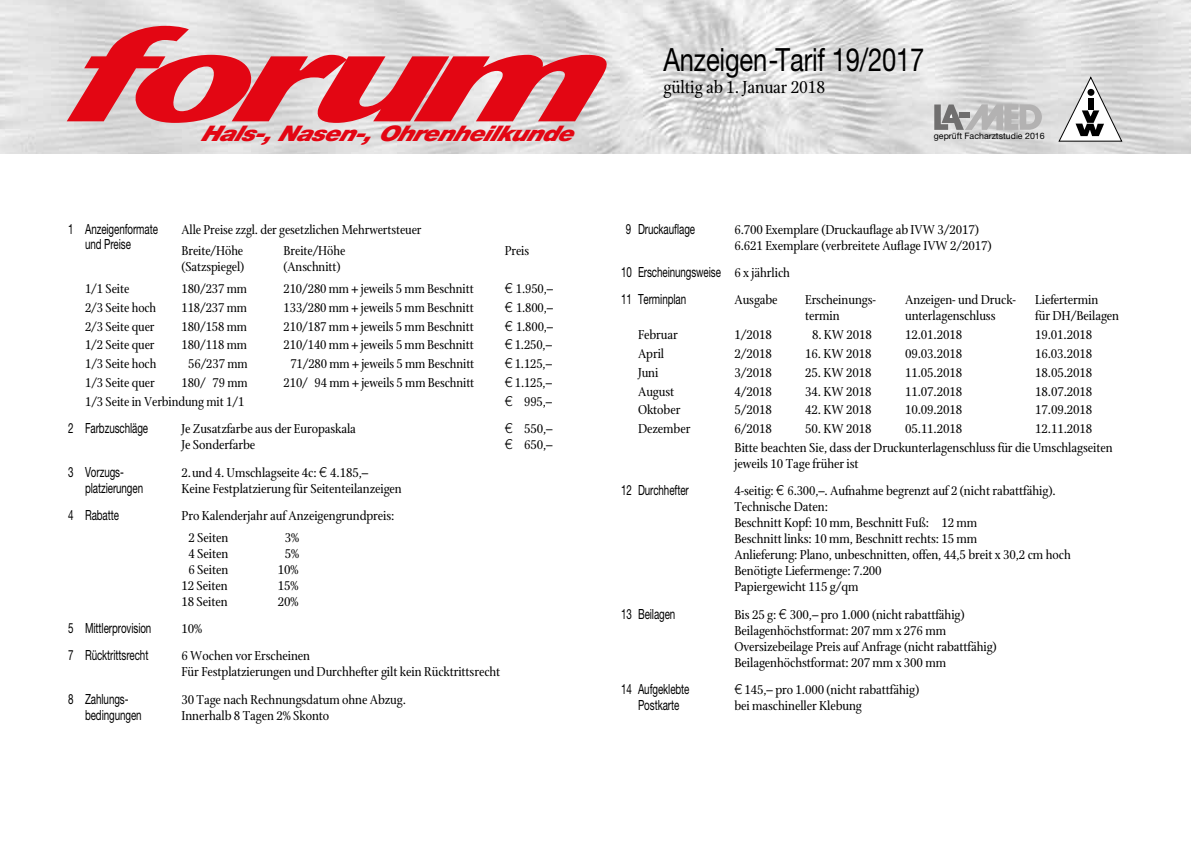
<style>
.page{position:relative;width:1191px;height:842px;background:#fff}
.page>*{position:absolute;margin:0;border:0;box-sizing:border-box;transform-origin:0 0}
.t1{font:32px "Helvetica Neue LT Std";letter-spacing:-.01em;color:#000;scale:.8 1}
.t2{font:italic 900 21.6px "Helvetica Neue";color:#e30613;scale:1.17 1}
.t3{font:19px "Stone Print";letter-spacing:-.01em;color:#000}
.t4{font:14px/16px "Stone Print";letter-spacing:-.01em;color:#000}
.t5{font:14px/27.4px "Helvetica Neue LT Std";letter-spacing:-.01em;color:#000;scale:.7 1}
.t6{font:8.8px "Helvetica Neue";color:#000}
.s1{font-family:"Helvetica Neue LT Std";font-weight:300}
.s2{font-family:"Stone Print"}
</style>
<div class="page">
<img style="left:0;top:0;width:1191px;height:153px">
<svg style="left:67px;top:26px;width:539px;height:97px;background:#df757b"></svg>
<svg style="left:934px;top:104px;width:108px;height:26px;background:#b3b2b2"></svg>
<svg style="left:1058px;top:76px;width:64px;height:66px"></svg>
<h1 class="t1" style="left:663px;top:41px;width:328px">Anzeigen-Tarif 19/2017</h1>
<h3 class="t3" style="left:663px;top:76px;width:163px">gültig ab 1. Januar 2018</h3>
<h2 class="t2" style="left:201px;top:120px;width:327px">Hals-, Nasen-, Ohrenheilkunde</h2>
<p class="t6" style="left:934px;top:129px;width:112px">geprüft Facharztstudie 2016</p>
<p class="t5" style="left:68px;top:215px;width:130px">1 Anzeigenformate</p>
<p class="t4" style="left:181px;top:221px;width:242px">Alle Preise zzgl. der gesetzlichen Mehrwertsteuer</p>
<p class="t5" style="left:85px;top:230px;width:67px">und Preise</p>
<p class="t4" style="left:181px;top:243px;width:63px">Breite/Höhe</p>
<p class="t4" style="left:283px;top:243px;width:63px">Breite/Höhe</p>
<p class="t4" style="left:505px;top:243px;width:26px">Preis</p>
<p class="t4" style="left:181px;top:259px;width:64px">(Satzspiegel)</p>
<p class="t4" style="left:283px;top:259px;width:58px">(Anschnitt)</p>
<p class="t4" style="left:85px;top:281px;width:46px">1/1 Seite</p>
<p class="t4" style="left:181px;top:281px;width:67px">180/237 mm</p>
<p class="t4" style="left:283px;top:281px;width:192px">210/280 mm + jeweils 5 mm Beschnitt</p>
<p class="t4" style="left:505px;top:281px;width:50px"><span class="s1">€</span> 1.950,–</p>
<p class="t4" style="left:85px;top:299px;width:73px">2/3 Seite hoch</p>
<p class="t4" style="left:181px;top:299px;width:67px">118/237 mm</p>
<p class="t4" style="left:283px;top:299px;width:192px">133/280 mm + jeweils 5 mm Beschnitt</p>
<p class="t4" style="left:505px;top:299px;width:50px"><span class="s1">€</span> 1.800,–</p>
<p class="t4" style="left:85px;top:318px;width:71px">2/3 Seite quer</p>
<p class="t4" style="left:181px;top:318px;width:67px">180/158 mm</p>
<p class="t4" style="left:284px;top:318px;width:192px">210/187 mm + jeweils 5 mm Beschnitt</p>
<p class="t4" style="left:505px;top:318px;width:50px"><span class="s1">€</span> 1.800,–</p>
<p class="t4" style="left:85px;top:337px;width:71px">1/2 Seite quer</p>
<p class="t4" style="left:181px;top:337px;width:67px">180/118 mm</p>
<p class="t4" style="left:284px;top:337px;width:192px">210/140 mm + jeweils 5 mm Beschnitt</p>
<p class="t4" style="left:505px;top:337px;width:49px"><span class="s1">€</span> 1.250,–</p>
<p class="t4" style="left:85px;top:356px;width:73px">1/3 Seite hoch</p>
<p class="t4" style="left:188px;top:356px;width:61px">56/237 mm</p>
<p class="t4" style="left:290px;top:356px;width:185px">71/280 mm + jeweils 5 mm Beschnitt</p>
<p class="t4" style="left:505px;top:356px;width:49px"><span class="s1">€</span> 1.125,–</p>
<p class="t4" style="left:85px;top:375px;width:71px">1/3 Seite quer</p>
<p class="t4" style="left:181px;top:375px;width:68px">180/ 79 mm</p>
<p class="t4" style="left:284px;top:375px;width:192px">210/ 94 mm + jeweils 5 mm Beschnitt</p>
<p class="t4" style="left:505px;top:375px;width:49px"><span class="s1">€</span> 1.125,–</p>
<p class="t4" style="left:85px;top:393px;width:161px">1/3 Seite in Verbindung mit 1/1</p>
<p class="t4" style="left:505px;top:393px;width:49px"><span class="s1">€</span> 995,–</p>
<p class="t5" style="left:68px;top:414px;width:116px">2 Farbzuschläge</p>
<p class="t4" style="left:181px;top:421px;width:176px">Je Zusatzfarbe aus der Europaskala</p>
<p class="t4" style="left:505px;top:421px;width:49px"><span class="s1">€</span> 550,–</p>
<p class="t4" style="left:181px;top:437px;width:75px">Je Sonderfarbe</p>
<p class="t4" style="left:505px;top:437px;width:49px"><span class="s1">€</span> 650,–</p>
<p class="t5" style="left:68px;top:458px;width:81px">3 Vorzugs-</p>
<p class="t4" style="left:181px;top:464px;width:188px">2. und 4. Umschlagseite 4c: <span class="s1">€</span> 4.185,–</p>
<p class="t5" style="left:85px;top:474px;width:84px">platzierungen</p>
<p class="t4" style="left:181px;top:480px;width:222px">Keine Festplatzierung für Seitenteilanzeigen</p>
<p class="t5" style="left:68px;top:501px;width:74px">4 Rabatte</p>
<p class="t4" style="left:188px;top:505px;width:207px;line-height:21.6px;text-indent:-7px">Pro Kalenderjahr auf Anzeigengrundpreis:<br>2 Seiten</p>
<p class="t4" style="left:285px;top:529px;width:16px">3%</p>
<p class="t4" style="left:188px;top:545px;width:42px">4 Seiten</p>
<p class="t4" style="left:285px;top:545px;width:16px">5%</p>
<p class="t4" style="left:188px;top:561px;width:42px">6 Seiten</p>
<p class="t4" style="left:278px;top:561px;width:22px">10%</p>
<p class="t4" style="left:181px;top:577px;width:48px">12 Seiten</p>
<p class="t4" style="left:278px;top:577px;width:22px">15%</p>
<p class="t4" style="left:181px;top:593px;width:48px">18 Seiten</p>
<p class="t4" style="left:278px;top:593px;width:22px">20%</p>
<p class="t5" style="left:68px;top:614px;width:121px">5 Mittlerprovision</p>
<p class="t4" style="left:181px;top:621px;width:22px">10%</p>
<p class="t5" style="left:68px;top:641px;width:116px">7 Rücktrittsrecht</p>
<p class="t4" style="left:181px;top:648px;width:320px">6 Wochen vor Erscheinen<br>Für Festplatzierungen und Durchhefter gilt kein Rücktrittsrecht</p>
<p class="t5" style="left:68px;top:685px;width:88px">8 Zahlungs-</p>
<p class="t4" style="left:181px;top:691px;width:226px">30 Tage nach Rechnungsdatum ohne Abzug.</p>
<p class="t5" style="left:85px;top:701px;width:82px">bedingungen</p>
<p class="t4" style="left:181px;top:707px;width:149px">Innerhalb 8 Tagen 2% Skonto</p>
<p class="t5" style="left:626px;top:215px;width:101px">9 Druckauflage</p>
<p class="t4" style="left:734px;top:221px;width:259px">6.700 Exemplare (Druckauflage ab IVW 3/2017)<br>6.621 Exemplare (verbreitete Auflage IVW 2/2017)</p>
<p class="t5" style="left:621px;top:258px;width:243px">10 Erscheinungsweise <span class="s2">6 x jährlich<br></span>11 Terminplan</p>
<p class="t4" style="left:734px;top:292px;width:45px">Ausgabe</p>
<p class="t4" style="left:805px;top:292px;width:72px">Erscheinungs-</p>
<p class="t4" style="left:905px;top:292px;width:112px">Anzeigen- und Druck-</p>
<p class="t4" style="left:1035px;top:292px;width:65px">Liefertermin</p>
<p class="t4" style="left:805px;top:308px;width:36px">termin</p>
<p class="t4" style="left:905px;top:308px;width:92px">unterlagenschluss</p>
<p class="t4" style="left:1035px;top:308px;width:86px">für DH/Beilagen</p>
<p class="t4" style="left:638px;top:327px;width:41px">Februar</p>
<p class="t4" style="left:734px;top:327px;width:39px">1/2018</p>
<p class="t4" style="left:812px;top:327px;width:62px">8. KW 2018</p>
<p class="t4" style="left:905px;top:327px;width:58px">12.01.2018</p>
<p class="t4" style="left:1035px;top:327px;width:58px">19.01.2018</p>
<p class="t4" style="left:638px;top:346px;width:28px">April</p>
<p class="t4" style="left:734px;top:346px;width:39px">2/2018</p>
<p class="t4" style="left:805px;top:346px;width:68px">16. KW 2018</p>
<p class="t4" style="left:905px;top:346px;width:58px">09.03.2018</p>
<p class="t4" style="left:1035px;top:346px;width:58px">16.03.2018</p>
<p class="t4" style="left:638px;top:364px;width:22px">Juni</p>
<p class="t4" style="left:734px;top:364px;width:39px">3/2018</p>
<p class="t4" style="left:805px;top:364px;width:68px">25. KW 2018</p>
<p class="t4" style="left:905px;top:364px;width:58px">11.05.2018</p>
<p class="t4" style="left:1035px;top:364px;width:58px">18.05.2018</p>
<p class="t4" style="left:638px;top:383px;width:38px">August</p>
<p class="t4" style="left:734px;top:383px;width:39px">4/2018</p>
<p class="t4" style="left:805px;top:383px;width:68px">34. KW 2018</p>
<p class="t4" style="left:905px;top:383px;width:58px">11.07.2018</p>
<p class="t4" style="left:1035px;top:383px;width:58px">18.07.2018</p>
<p class="t4" style="left:638px;top:402px;width:44px">Oktober</p>
<p class="t4" style="left:734px;top:402px;width:39px">5/2018</p>
<p class="t4" style="left:805px;top:402px;width:68px">42. KW 2018</p>
<p class="t4" style="left:905px;top:402px;width:58px">10.09.2018</p>
<p class="t4" style="left:1035px;top:402px;width:58px">17.09.2018</p>
<p class="t4" style="left:638px;top:421px;width:54px">Dezember</p>
<p class="t4" style="left:734px;top:421px;width:39px">6/2018</p>
<p class="t4" style="left:805px;top:421px;width:68px">50. KW 2018</p>
<p class="t4" style="left:905px;top:421px;width:58px">05.11.2018</p>
<p class="t4" style="left:734px;top:419px;width:379px;line-height:18.8px;text-indent:301px">12.11.2018<br>Bitte beachten Sie, dass der Druckunterlagenschluss für die Umschlagseiten</p>
<p class="t4" style="left:734px;top:456px;width:126px">jeweils 10 Tage früher ist</p>
<p class="t5" style="left:621px;top:476px;width:98px">12 Durchhefter</p>
<p class="t4" style="left:734px;top:483px;width:338px">4-seitig: <span class="s1">€</span> 6.300,–. Aufnahme begrenzt auf 2 (nicht rabattfähig).<br>Technische Daten:<br>Beschnitt Kopf: 10 mm, Beschnitt Fuß: 12 mm<br>Beschnitt links: 10 mm, Beschnitt rechts: 15 mm<br>Anlieferung: Plano, unbeschnitten, offen, 44,5 breit x 30,2 cm hoch Benötigte Liefermenge: 7.200<br>Papiergewicht 115 g/qm</p>
<p class="t5" style="left:621px;top:600px;width:79px">13 Beilagen</p>
<p class="t4" style="left:734px;top:606px;width:264px">Bis 25 g: <span class="s1">€</span> 300,– pro 1.000 (nicht rabattfähig)<br>Beilagenhöchstformat: 207 mm x 276 mm Oversizebeilage Preis auf Anfrage (nicht rabattfähig)<br>Beilagenhöchstformat: 207 mm x 300 mm</p>
<p class="t5" style="left:621px;top:675px;width:99px">14 Aufgeklebte</p>
<p class="t4" style="left:734px;top:682px;width:186px"><span class="s1">€</span> 145,– pro 1.000 (nicht rabattfähig)</p>
<p class="t5" style="left:638px;top:691px;width:60px">Postkarte</p>
<p class="t4" style="left:734px;top:698px;width:129px">bei maschineller Klebung</p>
</div>
